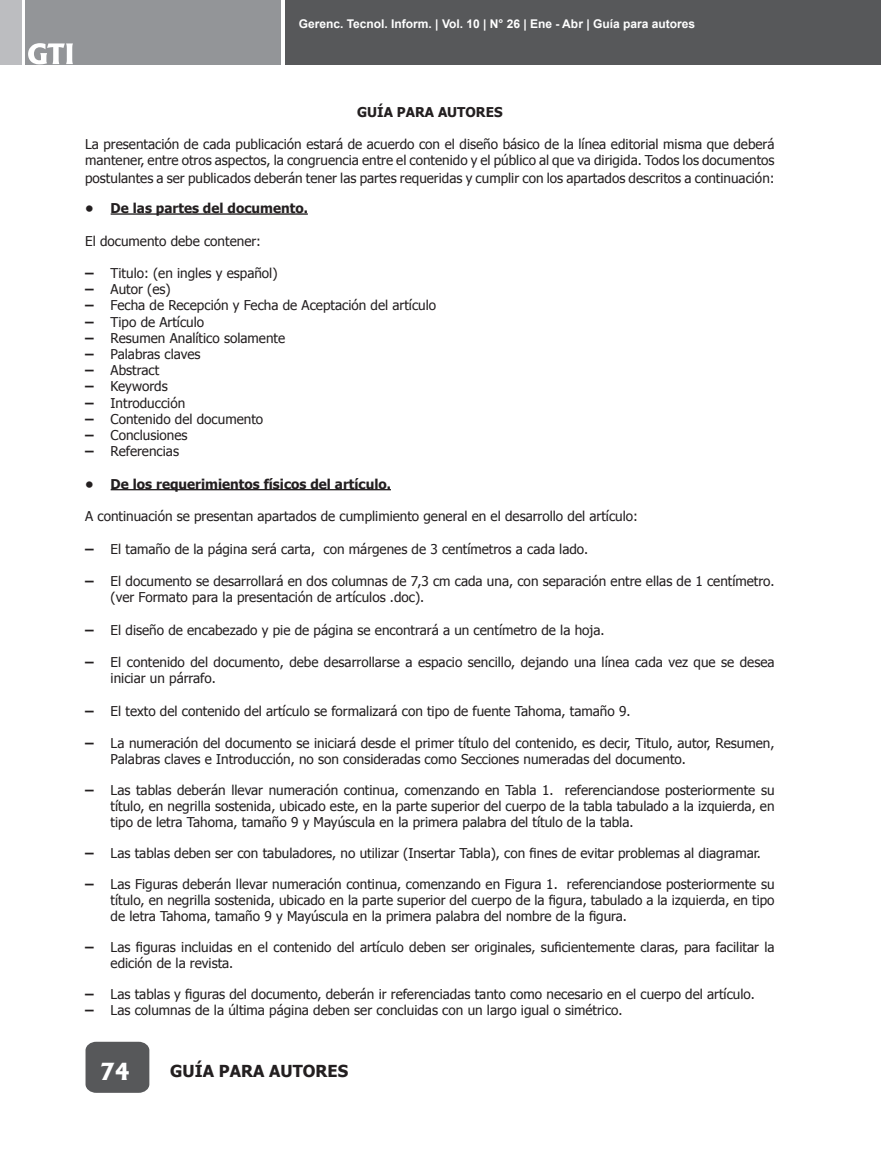
<style>
.page{position:relative;width:881px;height:1149px;background:#fff}
.page>*{position:absolute;margin:0;border:0;box-sizing:border-box;transform-origin:0 0}
.t1{font:800 22.5px "Albertus";color:#fff}
.Titulo_tipo_II{font:700 16.5px "Tahoma";color:#231f20}
.t2{font:13.5px/16.2px "Tahoma";color:#231f20}
.Titulo_tipo_II-2{font:700 13.5px "Tahoma";color:#231f20}
.t3{font:700 12px "Arial";color:#fff}
.s1{font-weight:700}
</style>
<div class="page">
<div style="left:285px;top:0;width:595px;height:64px;background:#57585a"></div>
<div style="left:26px;top:0;width:255px;height:64px;background:#939598"></div>
<div style="left:0;top:0;width:22px;height:64px;background:#bcbdc0"></div>
<div style="left:85px;top:1041px;width:64px;height:51px;background:#57585a"></div>
<svg style="left:28px;top:43px;width:45px;height:21px"></svg>
<hr style="left:111px;top:213px;width:197px;height:2px;background:#231f20">
<hr style="left:111px;top:489px;width:280px;height:1px;background:#231f20">
<p class="t3" style="left:298px;top:16px;width:398px">Gerenc. Tecnol. Inform. | Vol. 10 | N° 26 | Ene - Abr | Guía para autores</p>
<p class="Titulo_tipo_II-2" style="left:357px;top:102px;width:147px">GUÍA PARA AUTORES</p>
<p class="t2" style="left:85px;top:135px;width:690px">La presentación de cada publicación estará de acuerdo con el diseño básico de la línea editorial misma que deberá mantener, entre otros aspectos, la congruencia entre el contenido y el público al que va dirigida. Todos los documentos</p>
<p class="t2" style="left:85px;top:170px;width:690px">postulantes a ser publicados deberán tener las partes requeridas y cumplir con los apartados descritos a continuación:</p>
<p class="Titulo_tipo_II-2" style="left:85px;top:199px;width:224px">• De las partes del documento.</p>
<p class="t2" style="left:85px;top:232px;width:177px">El documento debe contener:</p>
<p class="t2" style="left:85px;top:264px;width:194px"><span class="s1">–</span> Titulo: (en ingles y español)</p>
<p class="t2" style="left:85px;top:280px;width:87px"><span class="s1">–</span> Autor (es)</p>
<p class="t2" style="left:85px;top:296px;width:352px"><span class="s1">–</span> Fecha de Recepción y Fecha de Aceptación del artículo</p>
<p class="t2" style="left:85px;top:313px;width:121px"><span class="s1">–</span> Tipo de Artículo</p>
<p class="t2" style="left:85px;top:329px;width:201px"><span class="s1">–</span> Resumen Analítico solamente</p>
<p class="t2" style="left:85px;top:345px;width:117px"><span class="s1">–</span> Palabras claves</p>
<p class="t2" style="left:85px;top:361px;width:76px"><span class="s1">–</span> Abstract</p>
<p class="t2" style="left:85px;top:377px;width:84px"><span class="s1">–</span> Keywords</p>
<p class="t2" style="left:85px;top:394px;width:102px"><span class="s1">–</span> Introducción</p>
<p class="t2" style="left:85px;top:410px;width:179px"><span class="s1">–</span> Contenido del documento</p>
<p class="t2" style="left:85px;top:426px;width:104px"><span class="s1">–</span> Conclusiones</p>
<p class="t2" style="left:85px;top:442px;width:95px"><span class="s1">–</span> Referencias</p>
<p class="Titulo_tipo_II-2" style="left:85px;top:474px;width:307px">• De los requerimientos físicos del artículo.</p>
<p class="t2" style="left:85px;top:507px;width:554px">A continuación se presentan apartados de cumplimiento general en el desarrollo del artículo:</p>
<p class="t2" style="left:85px;top:539px;width:504px"><span class="s1">–</span> El tamaño de la página será carta, con márgenes de 3 centímetros a cada lado.</p>
<p class="t2" style="left:111px;top:572px;width:665px;text-indent:-26px"><span class="s1">–</span> El documento se desarrollará en dos columnas de 7,3 cm cada una, con separación entre ellas de 1 centímetro. (ver Formato para la presentación de artículos .doc).</p>
<p class="t2" style="left:85px;top:620px;width:520px"><span class="s1">–</span> El diseño de encabezado y pie de página se encontrará a un centímetro de la hoja.</p>
<p class="t2" style="left:111px;top:653px;width:665px;text-indent:-26px"><span class="s1">–</span> El contenido del documento, debe desarrollarse a espacio sencillo, dejando una línea cada vez que se desea iniciar un párrafo.</p>
<p class="t2" style="left:85px;top:701px;width:546px"><span class="s1">–</span> El texto del contenido del artículo se formalizará con tipo de fuente Tahoma, tamaño 9.</p>
<p class="t2" style="left:111px;top:734px;width:665px;text-indent:-26px"><span class="s1">–</span> La numeración del documento se iniciará desde el primer título del contenido, es decir, Titulo, autor, Resumen,<br>Palabras claves e Introducción, no son consideradas como Secciones numeradas del documento.</p>
<p class="t2" style="left:111px;top:781px;width:665px;text-align:justify;text-indent:-26px"><span class="s1">–</span> Las tablas deberán llevar numeración continua, comenzando en Tabla 1. referenciandose posteriormente su título, en negrilla sostenida, ubicado este, en la parte superior del cuerpo de la tabla tabulado a la izquierda, en tipo de letra Tahoma, tamaño 9 y Mayúscula en la primera palabra del título de la tabla.</p>
<p class="t2" style="left:85px;top:844px;width:677px"><span class="s1">–</span> Las tablas deben ser con tabuladores, no utilizar (Insertar Tabla), con fines de evitar problemas al diagramar.</p>
<p class="t2" style="left:111px;top:874px;width:665px;text-align:justify;text-indent:-26px"><span class="s1">–</span> Las Figuras deberán llevar numeración continua, comenzando en Figura 1. referenciandose posteriormente su título, en negrilla sostenida, ubicado en la parte superior del cuerpo de la figura, tabulado a la izquierda, en tipo de letra Tahoma, tamaño 9 y Mayúscula en la primera palabra del nombre de la figura.</p>
<p class="t2" style="left:111px;top:937px;width:665px;text-indent:-26px"><span class="s1">–</span> Las figuras incluidas en el contenido del artículo deben ser originales, suficientemente claras, para facilitar la edición de la revista.</p>
<p class="t2" style="left:85px;top:984px;width:671px"><span class="s1">–</span> Las tablas y figuras del documento, deberán ir referenciadas tanto como necesario en el cuerpo del artículo.</p>
<p class="t2" style="left:85px;top:1000px;width:538px"><span class="s1">–</span> Las columnas de la última página deben ser concluidas con un largo igual o simétrico.</p>
<h1 class="t1" style="left:100px;top:1057px;width:31px">74</h1>
<p class="Titulo_tipo_II" style="left:170px;top:1058px;width:179px">GUÍA PARA AUTORES</p>
</div>
